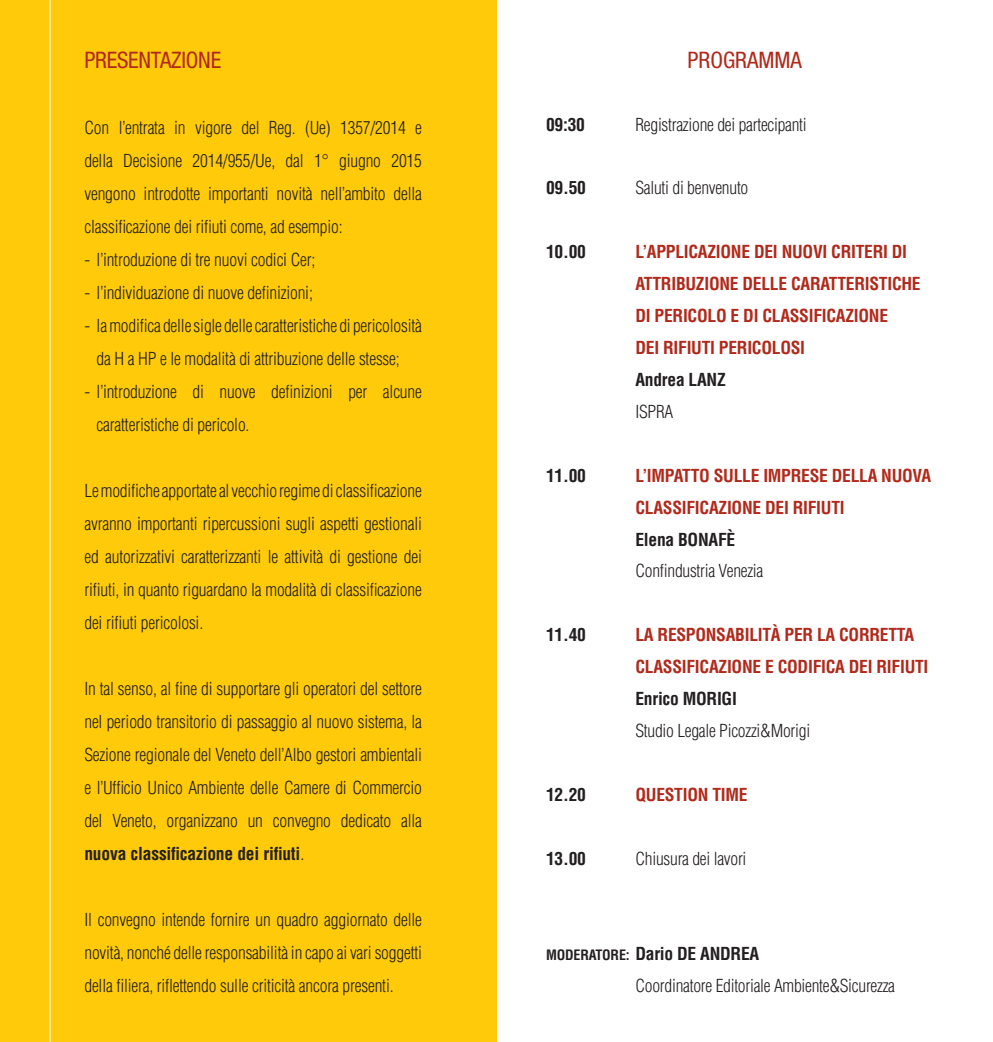
<style>
.page{position:relative;width:993px;height:1042px;background:#fff}
.page>*{position:absolute;margin:0;border:0;box-sizing:border-box;transform-origin:0 0}
.t1{font:condensed 22.75px "Helvetica Neue";letter-spacing:-.01em;color:#b1291a}
.t2{font:300 condensed 17.5px/33.1px "Helvetica";letter-spacing:-.01em;color:#231f20;text-align:justify}
.t3{font:700 condensed 17.5px/31.8px "Helvetica";letter-spacing:-.015em;color:#b1291a}
.t4{font:700 condensed 17.5px "Helvetica";letter-spacing:-.015em;color:#231f20}
.t5{font:700 condensed 14px "Helvetica";color:#231f20}
.s1{font-weight:700}
.s2{font-weight:700;font-size:14px}
</style>
<div class="page">
<div style="left:0;top:0;width:496px;height:1042px;background:#feca0a"></div>
<hr style="left:50px;top:0;width:1px;height:1042px;background:#fff">
<h1 class="t1" style="left:84px;top:46px;width:138px">PRESENTAZIONE</h1>
<p class="t2" style="left:84px;top:111px;width:339px">Con l’entrata in vigore del Reg. (Ue) 1357/2014 e della Decisione 2014/955/Ue, dal 1° giugno 2015 vengono introdotte importanti novità nell’ambito della classificazione dei rifiuti come, ad esempio:</p>
<p class="t2" style="left:84px;top:243px;width:232px">- l’introduzione di tre nuovi codici Cer;</p>
<p class="t2" style="left:84px;top:276px;width:230px">- l’individuazione di nuove definizioni;</p>
<p class="t2" style="left:84px;top:309px;width:339px;text-align:center">- la modifica delle sigle delle caratteristiche di pericolosità da H a HP e le modalità di attribuzione delle stesse;</p>
<p class="t2" style="left:97px;top:375px;width:327px;text-indent:-12px">- l’introduzione di nuove definizioni per alcune caratteristiche di pericolo.</p>
<p class="t2" style="left:84px;top:474px;width:339px">Le modifiche apportate al vecchio regime di classificazione avranno importanti ripercussioni sugli aspetti gestionali ed autorizzativi caratterizzanti le attività di gestione dei rifiuti, in quanto riguardano la modalità di classificazione dei rifiuti pericolosi.</p>
<p class="t2" style="left:84px;top:672px;width:339px">In tal senso, al fine di supportare gli operatori del settore nel periodo transitorio di passaggio al nuovo sistema, la Sezione regionale del Veneto dell’Albo gestori ambientali e l’Ufficio Unico Ambiente delle Camere di Commercio del Veneto, organizzano un convegno dedicato alla <span class="s1">nuova classificazione dei rifiuti</span>.</p>
<p class="t2" style="left:84px;top:903px;width:339px">Il convegno intende fornire un quadro aggiornato delle novità, nonché delle responsabilità in capo ai vari soggetti della filiera, riflettendo sulle criticità ancora presenti.</p>
<h1 class="t1" style="left:687px;top:46px;width:116px">PROGRAMMA</h1>
<p class="t4" style="left:546px;top:113px;width:40px">09:30</p>
<p class="t2" style="left:635px;top:108px;width:173px">Registrazione dei partecipanti</p>
<p class="t4" style="left:546px;top:177px;width:41px">09.50</p>
<p class="t2" style="left:635px;top:171px;width:114px">Saluti di benvenuto</p>
<p class="t4" style="left:546px;top:241px;width:41px">10.00</p>
<p class="t3" style="left:635px;top:236px;width:287px">L’APPLICAZIONE DEI NUOVI CRITERI DI<br>ATTRIBUZIONE DELLE CARATTERISTICHE<br>DI PERICOLO E DI CLASSIFICAZIONE<br>DEI RIFIUTI PERICOLOSI</p>
<p class="t4" style="left:635px;top:368px;width:92px">Andrea LANZ</p>
<p class="t2" style="left:635px;top:395px;width:39px">ISPRA</p>
<p class="t4" style="left:546px;top:464px;width:41px">11.00</p>
<p class="t3" style="left:635px;top:459px;width:297px">L’IMPATTO SULLE IMPRESE DELLA NUOVA<br>CLASSIFICAZIONE DEI RIFIUTI</p>
<p class="t4" style="left:635px;top:528px;width:101px">Elena BONAFè</p>
<p class="t2" style="left:635px;top:554px;width:129px">Confindustria Venezia</p>
<p class="t4" style="left:546px;top:624px;width:41px">11.40</p>
<p class="t3" style="left:635px;top:619px;width:294px">LA RESPONSABILITÀ PER LA CORRETTA<br>CLASSIFICAZIONE E CODIFICA DEI RIFIUTI</p>
<p class="t4" style="left:635px;top:688px;width:103px">Enrico MORIGI</p>
<p class="t2" style="left:635px;top:714px;width:176px">Studio Legale Picozzi&amp;Morigi</p>
<p class="t4" style="left:546px;top:783px;width:41px">12.20</p>
<p class="t3" style="left:635px;top:778px;width:114px">QUESTION TIME</p>
<p class="t4" style="left:546px;top:847px;width:41px">13.00</p>
<p class="t2" style="left:635px;top:841px;width:112px">Chiusura dei lavori</p>
<p class="t5" style="left:546px;top:946px;width:20px">Moderatore</p>
<p class="t2" style="left:635px;top:938px;width:261px;line-height:31.8px;text-indent:-10px"><span class="s2">:</span> <span class="s1">Dario DE ANDREA<br></span>Coordinatore Editoriale Ambiente&amp;Sicurezza</p>
</div>
